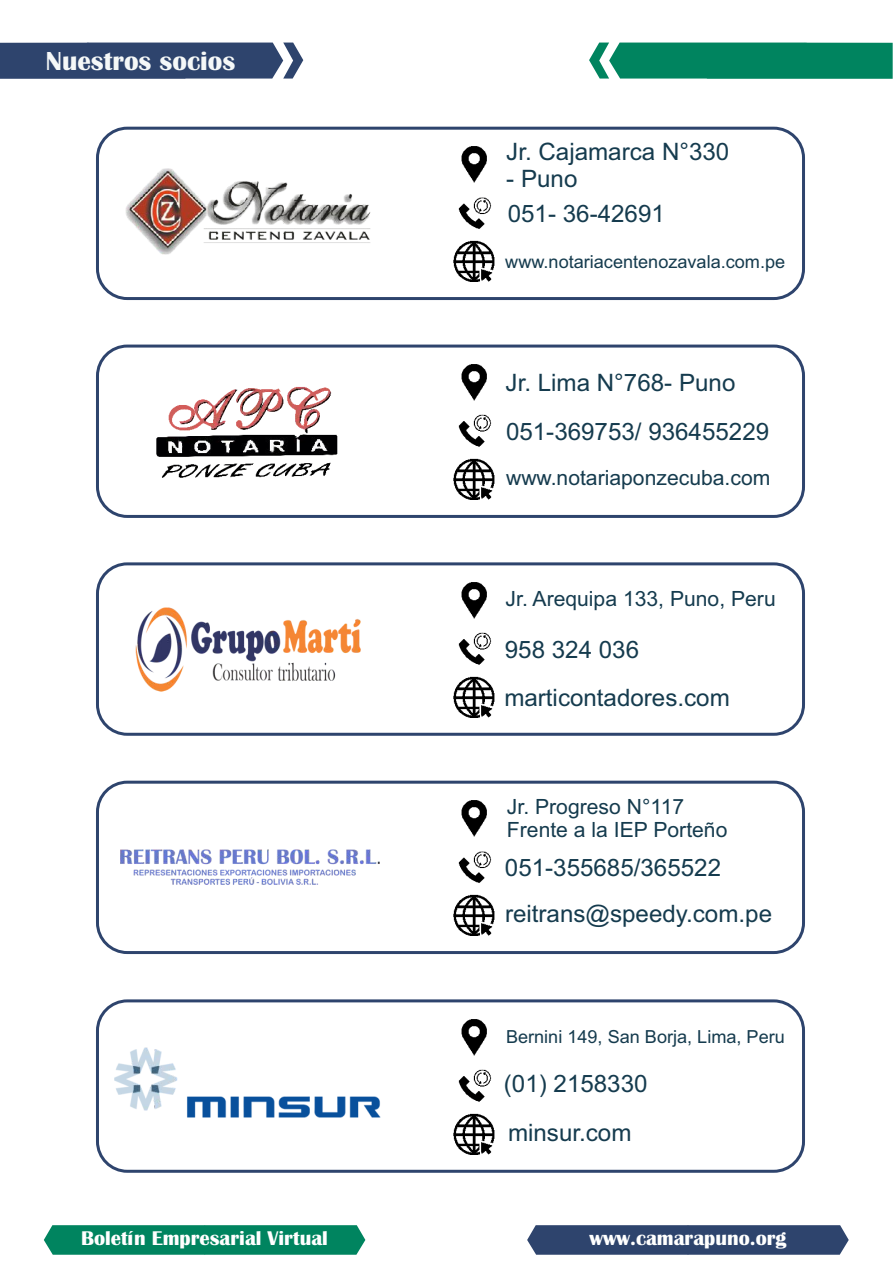
<style>
.page{position:relative;width:893px;height:1263px;background:#fff}
.page>*{position:absolute;margin:0;border:0;box-sizing:border-box;transform-origin:0 0}
.t1{font:700 27px "Britannic";color:#f5f8f8}
.t2{font:24px/48.6px "Arial";color:#153b4e}
.t3{font:21px/23.4px "Arial";color:#153b4e}
.t4{font:700 20.55px "Britannic";color:#fff}
.t5{font:18px "Arial";color:#153b4e}
</style>
<div class="page">
<div style="left:96px;top:999px;width:709px;height:174px;border:3px solid #2e446d;border-radius:30px"></div>
<img style="left:125px;top:168px;width:246px;height:87px">
<img style="left:156px;top:387px;width:182px;height:91px">
<img style="left:135px;top:607px;width:226px;height:85px">
<div style="left:96px;top:781px;width:709px;height:173px;border:3px solid #2e446d;border-radius:30px"></div>
<div style="left:96px;top:345px;width:709px;height:173px;border:3px solid #2e446d;border-radius:30px"></div>
<div style="left:96px;top:127px;width:709px;height:173px;border:3px solid #2e446d;border-radius:30px"></div>
<img style="left:450px;top:141px;width:49px;height:48px;border-radius:50%">
<img style="left:450px;top:189px;width:49px;height:49px;border-radius:50%">
<img style="left:450px;top:238px;width:49px;height:48px;border-radius:50%">
<img style="left:450px;top:358px;width:49px;height:49px;border-radius:50%">
<img style="left:450px;top:407px;width:49px;height:48px;border-radius:50%">
<img style="left:450px;top:456px;width:49px;height:48px;border-radius:50%">
<div style="left:96px;top:562px;width:709px;height:174px;border:3px solid #2e446d;border-radius:30px"></div>
<img style="left:450px;top:576px;width:49px;height:49px;border-radius:50%">
<img style="left:450px;top:625px;width:49px;height:48px;border-radius:50%">
<img style="left:450px;top:673px;width:49px;height:49px;border-radius:50%">
<img style="left:450px;top:794px;width:49px;height:49px;border-radius:50%">
<img style="left:450px;top:843px;width:49px;height:48px;border-radius:50%">
<img style="left:450px;top:892px;width:49px;height:48px;border-radius:50%">
<img style="left:450px;top:1013px;width:49px;height:49px;border-radius:50%">
<img style="left:450px;top:1062px;width:49px;height:48px;border-radius:50%">
<img style="left:450px;top:1110px;width:49px;height:49px;border-radius:50%">
<svg style="left:0;top:43px;width:303px;height:36px;background:#3a4e75"></svg>
<svg style="left:589px;top:43px;width:304px;height:36px;background:#0f8b68"></svg>
<svg style="left:527px;top:1225px;width:322px;height:30px;background:#374c73"></svg>
<svg style="left:44px;top:1225px;width:321px;height:30px;background:#0a8865"></svg>
<img style="left:120px;top:849px;width:260px;height:36px">
<img style="left:98px;top:1011px;width:283px;height:150px">
<p class="t1" style="left:46px;top:51px;width:191px">Nuestros socios</p>
<p class="t2" style="left:506px;top:129px;width:225px">Jr. Cajamarca N°330</p>
<p class="t2" style="left:506px;top:163px;width:160px;line-height:35.1px">- Puno<br>051- 36-42691</p>
<p class="t5" style="left:505px;top:255px;width:281px">www.notariacentenozavala.com.pe</p>
<p class="t2" style="left:506px;top:361px;width:265px">Jr. Lima N°768- Puno<br>051-369753/ 936455229</p>
<p class="t3" style="left:506px;top:468px;width:266px">www.notariaponzecuba.com</p>
<p class="t3" style="left:506px;top:589px;width:272px">Jr. Arequipa 133, Puno, Peru</p>
<p class="t2" style="left:504px;top:627px;width:227px">958 324 036 marticontadores.com</p>
<p class="t3" style="left:507px;top:797px;width:222px">Jr. Progreso N°117<br>Frente a la IEP Porteño</p>
<p class="t2" style="left:505px;top:847px;width:269px;line-height:46.2px">051-355685/365522 reitrans@speedy.com.pe</p>
<p class="t5" style="left:506px;top:1030px;width:280px">Bernini 149, San Borja, Lima, Peru</p>
<p class="t2" style="left:504px;top:1062px;width:145px">(01) 2158330 minsur.com</p>
<p class="t4" style="left:81px;top:1231px;width:248px">Boletín Empresarial Virtual</p>
<p class="t4" style="left:589px;top:1230px;width:199px">www.camarapuno.org</p>
</div>
